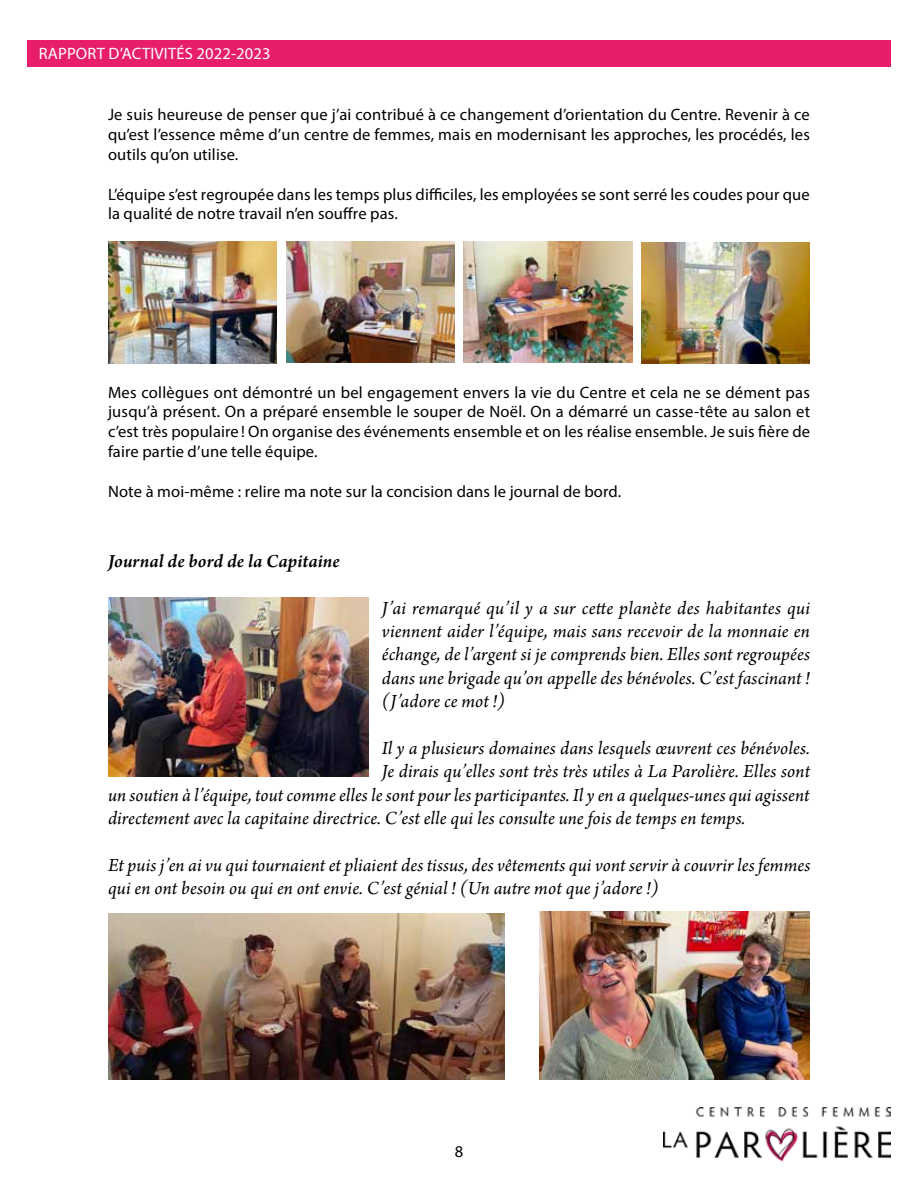
<style>
.page{position:relative;width:918px;height:1188px;background:#fff}
.page>*{position:absolute;margin:0;border:0;box-sizing:border-box;transform-origin:0 0}
.t1{font:italic 19.5px/23.4px "Arno Pro";letter-spacing:.005em;color:#000;text-align:justify}
.t2{font:italic 600 19.5px "Arno Pro";letter-spacing:.005em;color:#000}
.t3{font:16.5px/19.8px "Myriad Pro";letter-spacing:.01em;color:#000;text-align:justify}
.t4{font:16.5px "Myriad Pro";letter-spacing:.01em;color:#fff}
</style>
<div class="page">
<div style="left:27px;top:40px;width:864px;height:28px;background:#e71e6c"></div>
<img style="left:663px;top:1107px;width:228px;height:54px">
<img style="left:108px;top:242px;width:169px;height:121px">
<img style="left:286px;top:241px;width:169px;height:122px">
<img style="left:463px;top:241px;width:169px;height:122px">
<img style="left:641px;top:242px;width:169px;height:122px">
<img style="left:108px;top:598px;width:260px;height:179px">
<img style="left:539px;top:912px;width:271px;height:168px">
<img style="left:108px;top:914px;width:397px;height:166px">
<p class="t4" style="left:39px;top:43px;width:233px">RAPPORT D’ACTIVITÉS 2022-2023</p>
<p class="t3" style="left:108px;top:105px;width:703px">Je suis heureuse de penser que j’ai contribué à ce changement d’orientation du Centre. Revenir à ce qu’est l’essence même d’un centre de femmes, mais en modernisant les approches, les procédés, les outils qu’on utilise.</p>
<p class="t3" style="left:108px;top:184px;width:703px">L’équipe s’est regroupée dans les temps plus difficiles, les employées se sont serré les coudes pour que la qualité de notre travail n’en souffre pas.</p>
<p class="t3" style="left:108px;top:382px;width:704px">Mes collègues ont démontré un bel engagement envers la vie du Centre et cela ne se dément pas jusqu’à présent. On a préparé ensemble le souper de Noël. On a démarré un casse-tête au salon et c’est très populaire ! On organise des événements ensemble et on les réalise ensemble. Je suis fière de faire partie d’une telle équipe.</p>
<p class="t3" style="left:108px;top:481px;width:515px">Note à moi-même : relire ma note sur la concision dans le journal de bord.</p>
<p class="t2" style="left:108px;top:550px;width:233px">Journal de bord de la Capitaine</p>
<p class="t1" style="left:382px;top:597px;width:430px">J’ai remarqué qu’il y a sur cette planète des habitantes qui viennent aider l’équipe, mais sans recevoir de la monnaie en échange, de l’argent si je comprends bien. Elles sont regroupées dans une brigade qu’on appelle des bénévoles. C’est fascinant ! (J’adore ce mot !)</p>
<p class="t1" style="left:382px;top:737px;width:429px">Il y a plusieurs domaines dans lesquels œuvrent ces bénévoles.</p>
<p class="t1" style="left:382px;top:761px;width:430px">Je dirais qu’elles sont très très utiles à La Parolière. Elles sont</p>
<p class="t1" style="left:108px;top:784px;width:703px">un soutien à l’équipe, tout comme elles le sont pour les participantes. Il y en a quelques-unes qui agissent</p>
<p class="t1" style="left:108px;top:808px;width:639px">directement avec la capitaine directrice. C’est elle qui les consulte une fois de temps en temps.</p>
<p class="t1" style="left:108px;top:854px;width:704px">Et puis j’en ai vu qui tournaient et pliaient des tissus, des vêtements qui vont servir à couvrir les femmes qui en ont besoin ou qui en ont envie. C’est génial ! (Un autre mot que j’adore!)</p>
<p class="t3" style="left:455px;top:1141px;width:10px">8</p>
</div>
